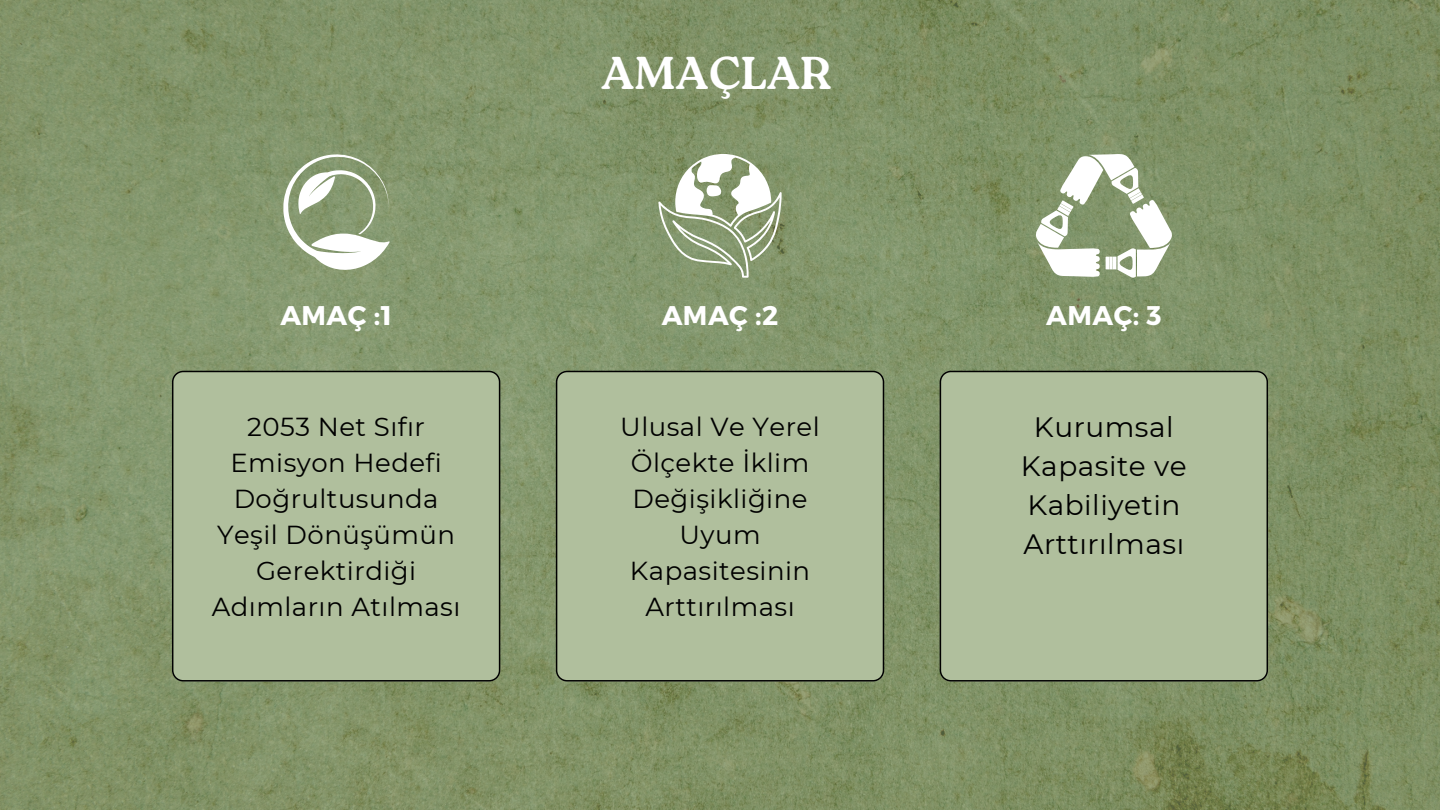
<style>
.page{position:relative;width:1440px;height:810px;background:#fff}
.page>*{position:absolute;margin:0;border:0;box-sizing:border-box;transform-origin:0 0}
.t1{font:700 46px "Roca One";color:#fff}
.t2{font:28px/39px "Montserrat";letter-spacing:.02em;color:#000;text-align:center}
.t3{font:700 27px "Montserrat";letter-spacing:.02em;color:#fff}
.t4{font:26px/36px "Montserrat";letter-spacing:.02em;color:#000;text-align:center}
</style>
<div class="page">
<img style="left:0;top:0;width:1440px;height:810px">
<div style="left:172px;top:371px;width:328px;height:310px;background:#b0bf9d"></div>
<div style="left:556px;top:371px;width:328px;height:310px;background:#b0bf9d"></div>
<div style="left:940px;top:371px;width:328px;height:310px;background:#b0bf9d"></div>
<svg style="left:282px;top:154px;width:108px;height:124px"></svg>
<svg style="left:658px;top:154px;width:124px;height:124px"></svg>
<svg style="left:1036px;top:154px;width:136px;height:124px"></svg>
<p class="t1" style="left:601px;top:46px;width:232px">AMAÇLAR</p>
<p class="t3" style="left:280px;top:298px;width:113px">AMAÇ :1</p>
<h1 class="t3" style="left:662px;top:298px;width:118px">AMAÇ :2</h1>
<p class="t3" style="left:1046px;top:298px;width:117px">AMAÇ: 3</p>
<p class="t4" style="left:212px;top:409px;width:250px">2053 Net Sıfır<br>Emisyon Hedefi<br>Doğrultusunda<br>Yeşi l Dönüşümün<br>Gerekti rdiği<br>Adımların Atılması</p>
<p class="t4" style="left:620px;top:409px;width:201px">Ulusal Ve Yerel<br>Ölçekte İkli m<br>Değişi kliği ne<br>Uyum<br>Kapasitesi ni n<br>Arttırılması</p>
<p class="t2" style="left:1021px;top:408px;width:167px">Kurumsal<br>Kapasite ve<br>Kabi liyeti n<br>Arttırılması</p>
</div>
